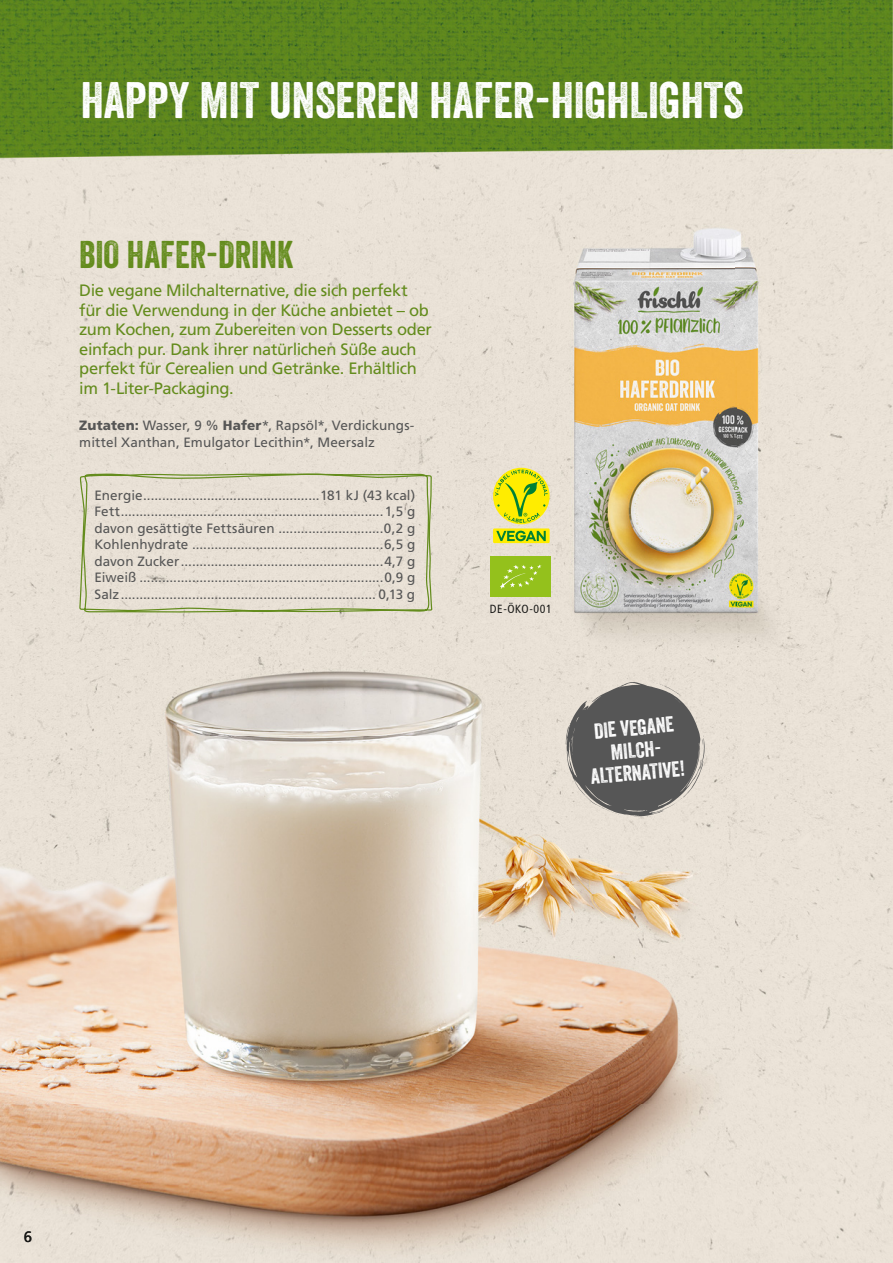
<style>
.page{position:relative;width:893px;height:1263px;background:#fff}
.page>*{position:absolute;margin:0;border:0;box-sizing:border-box;transform-origin:0 0}
.t1{font:49.65px "Veneer";color:#fff}
.t2{font:37.5px "Veneer";color:#648c1d}
.t3{font:21.15px/22.5px "Veneer";color:#fff;text-align:center}
.t4{font:16.5px/19.5px "Frutiger LT Std";letter-spacing:-.02em;color:#648c1d}
.t5{font:15px "Frutiger LT Com";color:#1a1a18}
.t6{font:13.5px/16.5px "Frutiger LT Std";letter-spacing:.005em;color:#565656}
.t7{font:condensed 11.85px "Frutiger LT Pro";letter-spacing:.05em;color:#1a1a18}
.s1{font-weight:900}
</style>
<div class="page">
<img style="left:0;top:0;width:893px;height:1263px">
<svg style="left:79px;top:473px;width:354px;height:150px;background:#e1dbcc"></svg>
<svg style="left:566px;top:678px;width:139px;height:139px;background:#817e7b"></svg>
<svg style="left:493px;top:468px;width:57px;height:56px"></svg>
<svg style="left:495px;top:470px;width:53px;height:53px;background:#d5db26"></svg>
<svg style="left:493px;top:528px;width:57px;height:15px"></svg>
<svg style="left:496px;top:531px;width:50px;height:10px"></svg>
<div style="left:490px;top:557px;width:60px;height:40px;background:#94c11c"></div>
<svg style="left:500px;top:565px;width:41px;height:24px"></svg>
<h1 class="t1" style="left:81px;top:69px;width:664px">HAPPY MIT UNSEREN HAFER-HIGHLIGHTS</h1>
<h2 class="t2" style="left:79px;top:232px;width:215px">BIO HAFER-DRINK</h2>
<p class="t4" style="left:79px;top:281px;width:354px">Die vegane Milchalternative, die sich perfekt für die Verwendung in der Küche anbietet – ob zum Kochen, zum Zubereiten von Desserts oder einfach pur. Dank ihrer natürlichen Süße auch perfekt für Cerealien und Getränke. Erhältlich im 1-Liter-Packaging.</p>
<p class="t6" style="left:79px;top:417px;width:337px"><span class="s1">Zutaten:</span> Wasser, 9 % <span class="s1">Hafer</span>*, Rapsöl*, Verdickungs&shy;mittel Xanthan, Emulgator Lecithin*, Meersalz</p>
<p class="t6" style="left:94px;top:487px;width:322px;text-align:justify">Energie ...............................................181 kJ (43 kcal)<br>Fett ......................................................................1,5 g davon gesättigte Fettsäuren ............................0,2 g Kohlenhydrate ...................................................6,5 g davon Zucker ......................................................4,7 g Eiweiß .................................................................0,9 g Salz .................................................................... 0,13 g</p>
<p class="t7" style="left:490px;top:601px;width:63px">DE-ÖKO-001</p>
<h3 class="t3" style="left:586px;top:720px;width:96px;rotate:-5deg">DIE VEGANE<br>MILCH-<br>ALTERNATIVE!</h3>
<p class="t5" style="left:24px;top:1228px;width:10px">6</p>
</div>
